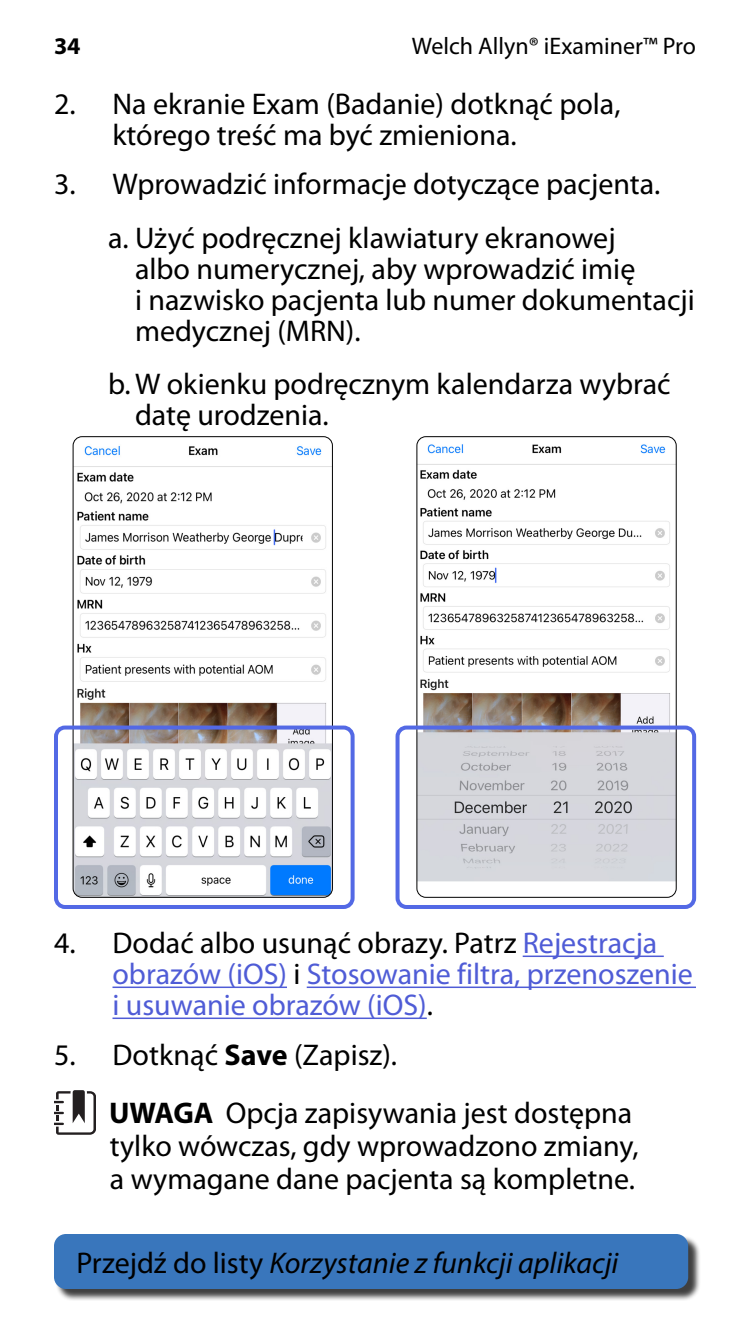
<style>
.page{position:relative;width:750px;height:1334px;background:#fff}
.page>*{position:absolute;margin:0;border:0;box-sizing:border-box;transform-origin:0 0}
.t1{font:30px/31px "Myriad Pro";color:#000}
.t2{font:30px/31px "Myriad Pro";color:#4f5cd6}
.t3{font:italic 30px "Myriad Pro";color:#000}
.t4{font:24px "Myriad Pro";color:#000}
.t5{font:700 24px "Myriad Pro";color:#000}
.s1{color:#000}
.s2{font-weight:700}
.s3{font-style:normal}
</style>
<div class="page">
<div style="left:56px;top:1236px;width:645px;height:65px;background:#000;opacity:.75"></div>
<div style="left:54px;top:1234px;width:634px;height:55px;background:#3976bc;border-radius:12px"></div>
<svg style="left:54px;top:1090px;width:41px;height:45px"></svg>
<img style="left:73px;top:437px;width:258px;height:460px">
<div style="left:73px;top:436px;width:260px;height:462px;border:1px solid #000;border-radius:9px"></div>
<div style="left:54px;top:726px;width:301px;height:183px;border:4px solid #5369e5;border-radius:9px"></div>
<img style="left:418px;top:438px;width:257px;height:443px">
<div style="left:416px;top:436px;width:261px;height:462px;border:1px solid #000;border-radius:9px"></div>
<div style="left:396px;top:726px;width:300px;height:183px;border:4px solid #5369e5;border-radius:9px"></div>
<hr style="left:523px;top:956px;width:141px;height:1px;background:#4f5cd6">
<hr style="left:112px;top:987px;width:175px;height:1px;background:#4f5cd6">
<hr style="left:307px;top:987px;width:389px;height:1px;background:#4f5cd6">
<hr style="left:112px;top:1018px;width:315px;height:1px;background:#4f5cd6">
<p class="t5" style="left:54px;top:30px;width:28px">34</p>
<p class="t4" style="left:412px;top:31px;width:286px">Welch Allyn® iExaminer™ Pro</p>
<p class="t1" style="left:112px;top:87px;width:510px;text-indent:-58px">2. Na ekranie Exam (Badanie) dotknąć pola, którego treść ma być zmieniona.</p>
<p class="t1" style="left:54px;top:157px;width:608px;line-height:53.5px;text-align:center">3. Wprowadzić informacje dotyczące pacjenta. a. Użyć podręcznej klawiatury ekranowej</p>
<p class="t1" style="left:135px;top:253px;width:561px">albo numerycznej, aby wprowadzić imię<br>i nazwisko pacjenta lub numer dokumentacji medycznej (MRN).</p>
<p class="t1" style="left:135px;top:368px;width:537px;text-indent:-27px">b. W okienku podręcznym kalendarza wybrać datę urodzenia.</p>
<p class="t2" style="left:112px;top:927px;width:582px;text-indent:-58px"><span class="s1">4. Dodać albo usunąć obrazy. Patrz</span> Rejestracja obrazów (iOS) <span class="s1">i</span> Stosowanie filtra, przenoszenie i usuwanie obrazów (iOS)<span class="s1">.</span></p>
<p class="t1" style="left:54px;top:1039px;width:345px">5. Dotknąć <span class="s2">Save</span> (Zapisz).</p>
<p class="t1" style="left:109px;top:1096px;width:531px;line-height:33px"><span class="s2">UWAGA</span> Opcja zapisywania jest dostępna tylko wówczas, gdy wprowadzono zmiany, a wymagane dane pacjenta są kompletne.</p>
<p class="t3" style="left:76px;top:1244px;width:544px"><span class="s3">Przejdź do listy</span> Korzystanie z funkcji aplikacji</p>
</div>
